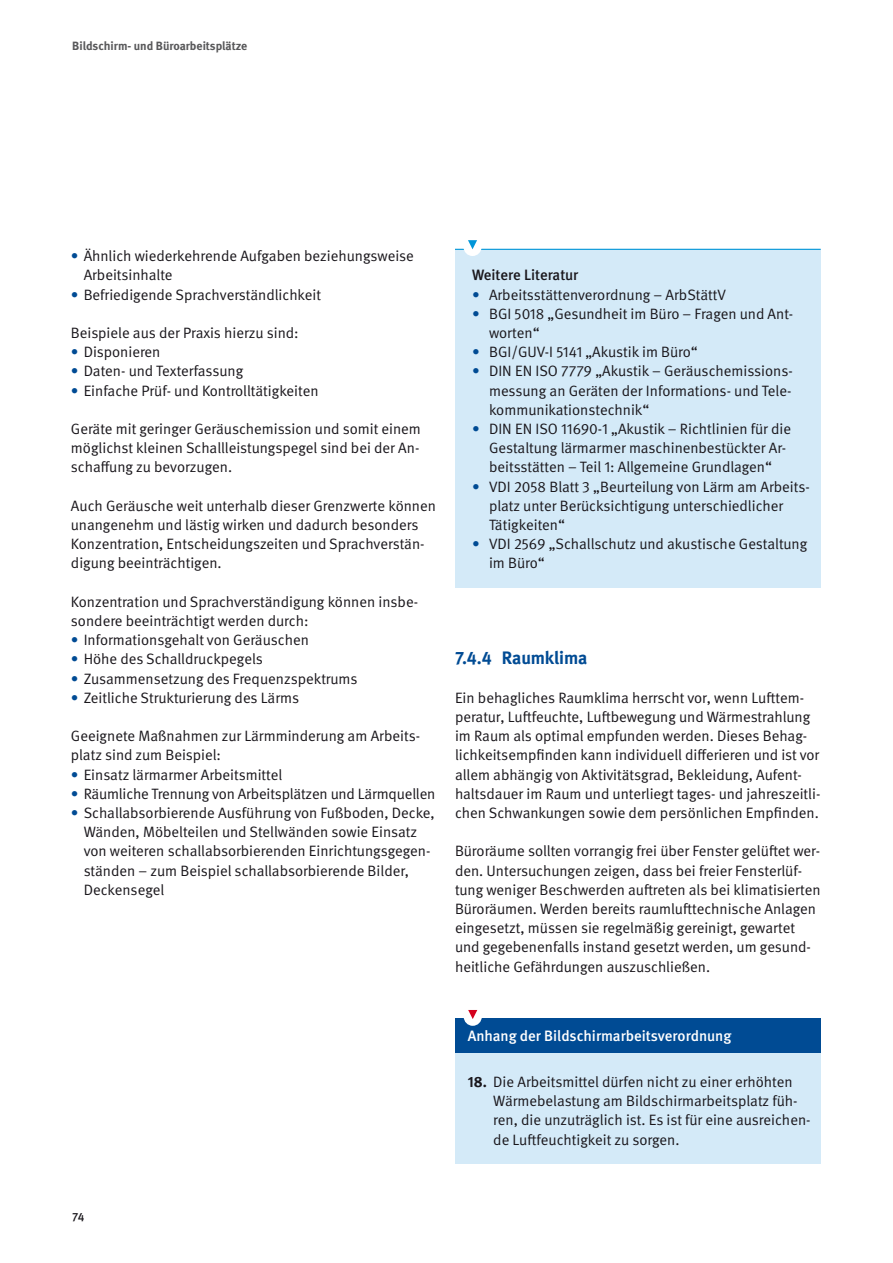
<style>
.page{position:relative;width:893px;height:1263px;background:#fff}
.page>*{position:absolute;margin:0;border:0;box-sizing:border-box;transform-origin:0 0}
.t1{font:700 18px "DGUV Meta";letter-spacing:-.005em;color:#004b94}
.t2{font:15px/19.2px "DGUV Meta";color:#1a171c}
.t3{font:500 15px "DGUV Meta";color:#fff}
.t4{font:500 15px "DGUV Meta";color:#1a171c}
.t5{font:700 12px "DGUV Meta";color:#58585a}
.t6{font:500 12px "DGUV Meta";color:#1a171c}
.s1{color:#004b94}
.s2{font-weight:700}
</style>
<div class="page">
<div style="left:455px;top:249px;width:366px;height:339px;background:#d4eaf8"></div>
<hr style="left:455px;top:249px;width:366px;height:1px;background:#0095d8">
<div style="left:463px;top:238px;width:19px;height:18px;background:#fff;border-radius:50%"></div>
<svg style="left:468px;top:240px;width:9px;height:9px"></svg>
<div style="left:455px;top:1021px;width:366px;height:142px;background:#d4eaf8"></div>
<div style="left:455px;top:1018px;width:366px;height:34px;background:#004b94"></div>
<div style="left:464px;top:1008px;width:18px;height:18px;background:#fff;border-radius:50%"></div>
<svg style="left:468px;top:1010px;width:9px;height:9px"></svg>
<p class="t5" style="left:72px;top:39px;width:177px">Bildschirm- und Büroarbeitsplätze</p>
<p class="t2" style="left:84px;top:247px;width:332px;text-indent:-13px"><span class="s1">•</span> Ähnlich wiederkehrende Aufgaben beziehungsweise<br>Arbeitsinhalte</p>
<p class="t2" style="left:71px;top:285px;width:252px"><span class="s1">•</span> Befriedigende Sprachverständlichkeit</p>
<p class="t2" style="left:71px;top:324px;width:229px">Beispiele aus der Praxis hierzu sind:</p>
<p class="t2" style="left:71px;top:343px;width:91px"><span class="s1">•</span> Disponieren</p>
<p class="t2" style="left:71px;top:362px;width:174px"><span class="s1">•</span> Daten- und Texterfassung</p>
<p class="t2" style="left:71px;top:381px;width:249px"><span class="s1">•</span> Einfache Prüf- und Kontrolltätigkeiten</p>
<p class="t2" style="left:71px;top:420px;width:352px;text-align:justify">Geräte mit geringer Geräuschemission und somit einem möglichst kleinen Schallleistungspegel sind bei der An&shy;schaffung zu bevorzugen.</p>
<p class="t2" style="left:71px;top:496px;width:367px">Auch Geräusche weit unterhalb dieser Grenzwerte können unangenehm und lästig wirken und dadurch besonders Konzentration, Entscheidungszeiten und Sprachverstän&shy;digung beeinträchtigen.</p>
<p class="t2" style="left:71px;top:592px;width:349px">Konzentration und Sprachverständigung können insbe&shy;sondere beeinträchtigt werden durch:</p>
<p class="t2" style="left:71px;top:631px;width:240px"><span class="s1">•</span> Informationsgehalt von Geräuschen</p>
<p class="t2" style="left:71px;top:650px;width:193px"><span class="s1">•</span> Höhe des Schalldruckpegels</p>
<p class="t2" style="left:71px;top:669px;width:288px"><span class="s1">•</span> Zusammensetzung des Frequenzspektrums</p>
<p class="t2" style="left:71px;top:688px;width:230px"><span class="s1">•</span> Zeitliche Strukturierung des Lärms</p>
<p class="t2" style="left:71px;top:727px;width:351px">Geeignete Maßnahmen zur Lärmminderung am Arbeits&shy;platz sind zum Beispiel:</p>
<p class="t2" style="left:71px;top:765px;width:213px"><span class="s1">•</span> Einsatz lärmarmer Arbeitsmittel</p>
<p class="t2" style="left:71px;top:784px;width:366px"><span class="s1">•</span> Räumliche Trennung von Arbeitsplätzen und Lärmquellen</p>
<p class="t2" style="left:84px;top:804px;width:353px;text-indent:-13px"><span class="s1">•</span> Schallabsorbierende Ausführung von Fußboden, Decke, Wänden, Möbelteilen und Stellwänden sowie Einsatz von weiteren schallabsorbierenden Einrichtungsgegen&shy;ständen – zum Beispiel schallabsorbierende Bilder, Deckensegel</p>
<p class="t4" style="left:472px;top:266px;width:108px">Weitere Literatur</p>
<p class="t2" style="left:472px;top:285px;width:255px"><span class="s1">•</span> Arbeitsstättenverordnung – ArbStättV</p>
<p class="t2" style="left:489px;top:304px;width:306px;text-indent:-17px"><span class="s1">•</span> BGI 5018 „Gesundheit im Büro – Fragen und Ant&shy;worten“</p>
<p class="t2" style="left:472px;top:343px;width:227px"><span class="s1">•</span> BGI/GUV-I 5141 „Akustik im Büro“</p>
<p class="t2" style="left:489px;top:362px;width:305px;text-align:justify;text-indent:-17px"><span class="s1">•</span> DIN EN ISO 7779 „Akustik – Geräuschemissions&shy;messung an Geräten der Informations- und Tele&shy;kommunikationstechnik“</p>
<p class="t2" style="left:489px;top:420px;width:304px;text-indent:-17px"><span class="s1">•</span> DIN EN ISO 11690-1 „Akustik – Richtlinien für die<br>Gestaltung lärmarmer maschinenbestückter Ar&shy;beitsstätten – Teil 1: Allgemeine Grundlagen“</p>
<p class="t2" style="left:489px;top:477px;width:322px;text-indent:-17px"><span class="s1">•</span> VDI 2058 Blatt 3 „Beurteilung von Lärm am Arbeits&shy;platz unter Berücksichtigung unterschiedlicher<br>Tätigkeiten“</p>
<p class="t2" style="left:489px;top:535px;width:320px;text-indent:-17px"><span class="s1">•</span> VDI 2569 „Schallschutz und akustische Gestaltung im Büro“</p>
<p class="t1" style="left:455px;top:647px;width:134px">7.4.4 Raumklima</p>
<p class="t2" style="left:455px;top:688px;width:367px">Ein behagliches Raumklima herrscht vor, wenn Lufttem&shy;peratur, Luftfeuchte, Luftbewegung und Wärmestrahlung im Raum als optimal empfunden werden. Dieses Behag&shy;lichkeitsempfinden kann individuell differieren und ist vor allem abhängig von Aktivitätsgrad, Bekleidung, Aufent&shy;haltsdauer im Raum und unterliegt tages- und jahreszeitli&shy;chen Schwankungen sowie dem persönlichen Empfinden.</p>
<p class="t2" style="left:455px;top:842px;width:367px">Büroräume sollten vorrangig frei über Fenster gelüftet wer&shy;den. Untersuchungen zeigen, dass bei freier Fensterlüf&shy;tung weniger Beschwerden auftreten als bei klimatisierten Büroräumen. Werden bereits raumlufttechnische Anlagen eingesetzt, müssen sie regelmäßig gereinigt, gewartet und gegebenenfalls instand gesetzt werden, um gesund&shy;heitliche Gefährdungen auszuschließen.</p>
<p class="t3" style="left:468px;top:1027px;width:265px">Anhang der Bildschirmarbeitsverordnung</p>
<p class="t2" style="left:493px;top:1072px;width:319px;text-indent:-26px"><span class="s2">18.</span> Die Arbeitsmittel dürfen nicht zu einer erhöhten Wärmebelastung am Bildschirmarbeitsplatz füh&shy;ren, die unzuträglich ist. Es ist für eine ausreichen&shy;de Luftfeuchtigkeit zu sorgen.</p>
<p class="t6" style="left:72px;top:1210px;width:14px">74</p>
</div>
